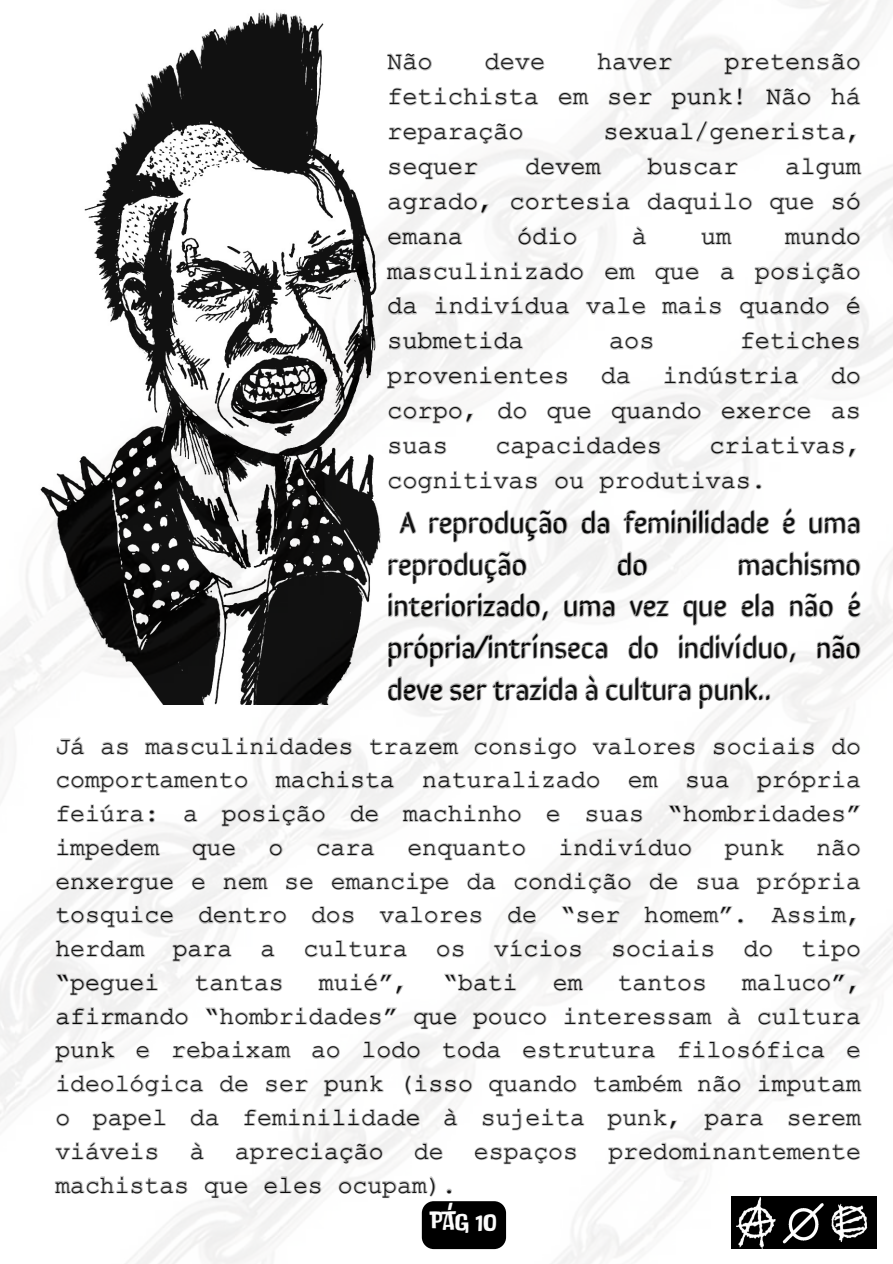
<style>
.page{position:relative;width:893px;height:1264px;background:#fff}
.page>*{position:absolute;margin:0;border:0;box-sizing:border-box;transform-origin:0 0}
.t1{font:29.7px/41.7px "Sirin Stencil";color:#000}
.t2{font:25.2px/34.8px "Courier New";color:#000;text-align:justify}
.t3{font:24.75px/33.8px "Courier New";color:#000;text-align:justify}
.t4{font:24.15px "Do Ub Le Ba Ss";color:#fcfcfc}
</style>
<div class="page">
<img style="left:0;top:0;width:892px;height:1263px">
<svg style="left:53px;top:1174px;width:453px;height:74px"></svg>
<img style="left:731px;top:1196px;width:144px;height:52px">
<p class="t2" style="left:387px;top:45px;width:47px">Não</p>
<p class="t2" style="left:484px;top:45px;width:62px">deve</p>
<p class="t2" style="left:597px;top:45px;width:77px">haver</p>
<p class="t2" style="left:387px;top:45px;width:475px;text-indent:337px">pretensão fetichista em ser punk! Não há reparação</p>
<p class="t2" style="left:603px;top:115px;width:259px">sexual/generista,</p>
<p class="t2" style="left:387px;top:150px;width:475px;text-indent:398px">algum agrado, cortesia daquilo que só emana</p>
<p class="t2" style="left:387px;top:150px;width:92px">sequer</p>
<p class="t2" style="left:525px;top:150px;width:77px">devem</p>
<p class="t2" style="left:647px;top:150px;width:92px">buscar</p>
<p class="t2" style="left:517px;top:219px;width:62px">ódio</p>
<p class="t2" style="left:631px;top:219px;width:17px">à</p>
<p class="t2" style="left:700px;top:219px;width:32px">um</p>
<p class="t2" style="left:387px;top:219px;width:475px;text-indent:398px">mundo masculinizado em que a posição da indivídua vale mais quando é submetida</p>
<p class="t2" style="left:387px;top:324px;width:475px;text-indent:352px">fetiches provenientes da indústria do corpo, do que quando exerce as suas</p>
<p class="t2" style="left:609px;top:324px;width:47px">aos</p>
<p class="t2" style="left:387px;top:429px;width:475px;text-indent:322px">criativas, cognitivas ou produtivas.</p>
<p class="t1" style="left:387px;top:499px;width:475px;text-indent:13px">A reprodução da feminilidade é uma reprodução</p>
<p class="t2" style="left:495px;top:429px;width:168px">capacidades</p>
<p class="t1" style="left:387px;top:541px;width:475px;text-align:justify;text-indent:350px">machismo interiorizado, uma vez que ela não é própria/intrínseca do indivíduo, não deve ser trazida à cultura punk..</p>
<p class="t3" style="left:55px;top:730px;width:807px">Já as masculinidades trazem consigo valores sociais do comportamento machista naturalizado em sua própria feiúra: a posição de machinho e suas “hombridades” impedem</p>
<p class="t1" style="left:617px;top:541px;width:32px">do</p>
<p class="t3" style="left:192px;top:831px;width:46px">que</p>
<p class="t3" style="left:268px;top:831px;width:16px">o</p>
<p class="t3" style="left:316px;top:831px;width:61px">cara</p>
<p class="t3" style="left:407px;top:831px;width:120px">enquanto</p>
<p class="t3" style="left:558px;top:831px;width:135px">indivíduo</p>
<p class="t3" style="left:724px;top:831px;width:61px">punk</p>
<p class="t3" style="left:55px;top:831px;width:807px;text-indent:761px">não enxergue e nem se emancipe da condição de sua própria tosquice dentro dos valores de “ser homem”. Assim, herdam para a cultura os vícios sociais do tipo “peguei</p>
<p class="t3" style="left:194px;top:966px;width:91px">tantas</p>
<p class="t3" style="left:319px;top:966px;width:91px">muié”,</p>
<p class="t3" style="left:443px;top:966px;width:76px">“bati</p>
<p class="t3" style="left:552px;top:966px;width:31px">em</p>
<p class="t3" style="left:617px;top:966px;width:91px">tantos</p>
<p class="t3" style="left:55px;top:966px;width:807px;text-indent:686px">maluco”, afirmando “hombridades” que pouco interessam à cultura punk e rebaixam ao lodo toda estrutura filosófica e ideológica de ser punk (isso quando também não imputam o papel da feminilidade à sujeita punk, para serem viáveis à apreciação de espaços predominantemente machistas que eles ocupam).</p>
<p class="t4" style="left:431px;top:1207px;width:66px">pág 10</p>
</div>
